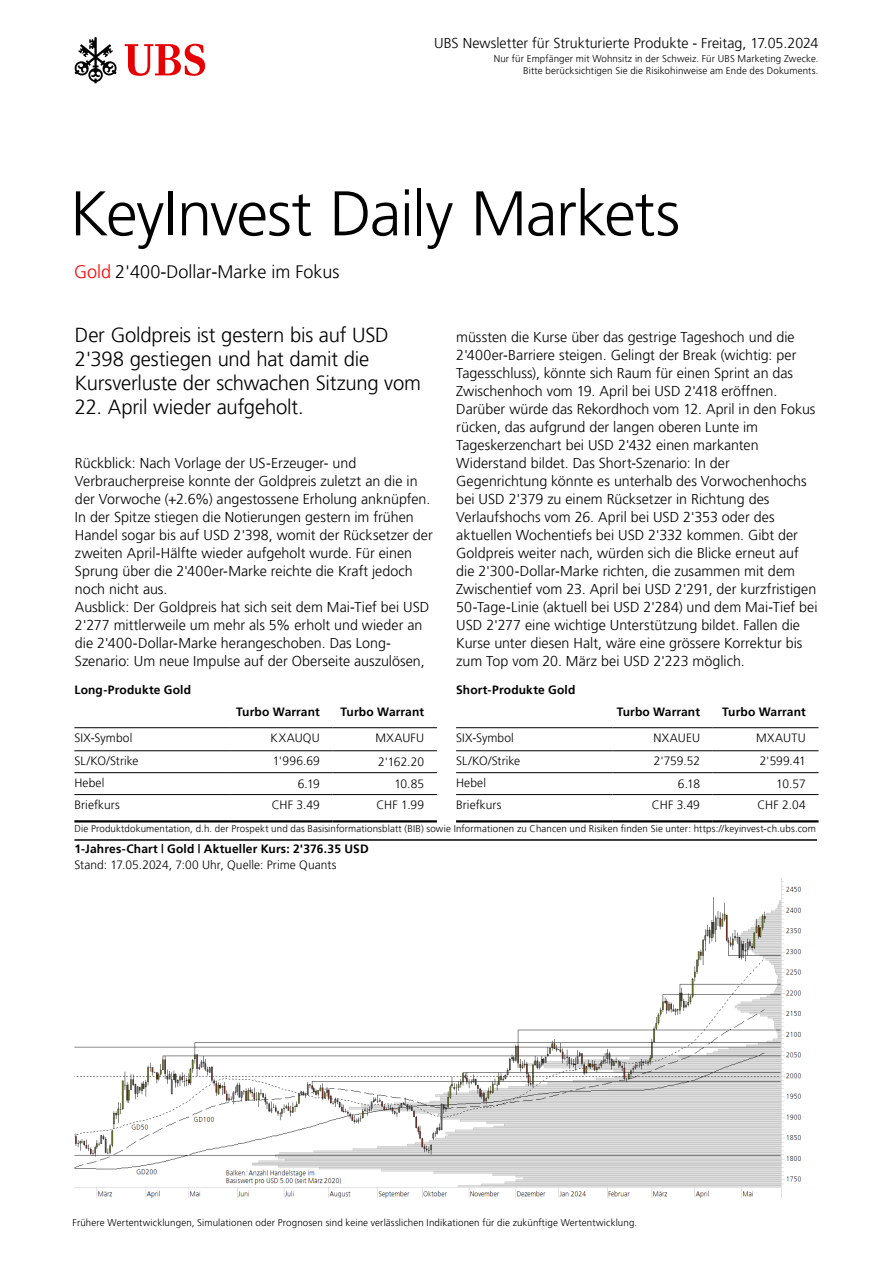
<style>
.page{position:relative;width:893px;height:1263px;background:#fff}
.page>*{position:absolute;margin:0;border:0;box-sizing:border-box;transform-origin:0 0}
.t1{font:300 63px "Frutiger 45";letter-spacing:-.02em;color:#000}
.t2{font:300 20.25px/24px "Frutiger 45";letter-spacing:-.01em;color:#000}
.t3{font:300 18px "Frutiger 45";color:#000}
.t4{font:300 14.25px/18px "Frutiger 45";color:#000}
.t5{font:300 12px "Frutiger 45";letter-spacing:.01em;color:#000}
.t6{font:300 12px "Frutiger 45";letter-spacing:.01em;color:#000}
.t7{font:300 9.75px/12px "Frutiger 45";letter-spacing:.015em;color:#000;text-align:right}
.s1{color:#f00}
</style>
<div class="page">
<svg style="left:125px;top:44px;width:80px;height:32px"></svg>
<svg style="left:74px;top:37px;width:43px;height:46px"></svg>
<img style="left:74px;top:878px;width:728px;height:319px">
<hr style="left:456px;top:727px;width:156px;height:1px;background:#000">
<hr style="left:612px;top:727px;width:101px;height:1px;background:#000">
<hr style="left:713px;top:727px;width:106px;height:1px;background:#000">
<hr style="left:456px;top:750px;width:156px;height:1px;background:#000">
<hr style="left:612px;top:750px;width:101px;height:1px;background:#000">
<hr style="left:713px;top:750px;width:106px;height:1px;background:#000">
<hr style="left:456px;top:772px;width:156px;height:1px;background:#000">
<hr style="left:612px;top:772px;width:101px;height:1px;background:#000">
<hr style="left:713px;top:772px;width:106px;height:1px;background:#000">
<hr style="left:456px;top:794px;width:156px;height:1px;background:#000">
<hr style="left:612px;top:794px;width:101px;height:1px;background:#000">
<hr style="left:713px;top:794px;width:106px;height:1px;background:#000">
<hr style="left:456px;top:820px;width:156px;height:2px;background:#000">
<hr style="left:612px;top:820px;width:101px;height:2px;background:#000">
<hr style="left:713px;top:820px;width:106px;height:2px;background:#000">
<hr style="left:74px;top:839px;width:743px;height:2px;background:#000">
<hr style="left:74px;top:727px;width:157px;height:1px;background:#000">
<hr style="left:231px;top:727px;width:102px;height:1px;background:#000">
<hr style="left:333px;top:727px;width:104px;height:1px;background:#000">
<hr style="left:74px;top:750px;width:157px;height:1px;background:#000">
<hr style="left:231px;top:750px;width:102px;height:1px;background:#000">
<hr style="left:74px;top:772px;width:157px;height:1px;background:#000">
<hr style="left:333px;top:750px;width:104px;height:1px;background:#000">
<hr style="left:231px;top:772px;width:102px;height:1px;background:#000">
<hr style="left:333px;top:772px;width:104px;height:1px;background:#000">
<hr style="left:74px;top:794px;width:157px;height:1px;background:#000">
<hr style="left:231px;top:794px;width:102px;height:1px;background:#000">
<hr style="left:333px;top:794px;width:104px;height:1px;background:#000">
<hr style="left:74px;top:820px;width:157px;height:2px;background:#000">
<hr style="left:231px;top:820px;width:102px;height:2px;background:#000">
<hr style="left:333px;top:820px;width:104px;height:2px;background:#000">
<p class="t4" style="left:434px;top:34px;width:386px">UBS Newsletter für Strukturierte Produkte - Freitag, 17.05.2024</p>
<p class="t7" style="left:494px;top:53px;width:326px">Nur für Empfänger mit Wohnsitz in der Schweiz. Für UBS Marketing Zwecke.<br>Bitte berücksichtigen Sie die Risikohinweise am Ende des Dokuments.</p>
<h1 class="t1" style="left:70px;top:177px;width:612px">KeyInvest Daily Markets</h1>
<p class="t3" style="left:74px;top:261px;width:267px"><span class="s1">Gold</span> 2'400-Dollar-Marke im Fokus</p>
<h2 class="t2" style="left:75px;top:323px;width:347px">Der Goldpreis ist gestern bis auf USD<br>2'398 gestiegen und hat damit die<br>Kursverluste der schwachen Sitzung vom</h2>
<h2 class="t2" style="left:75px;top:395px;width:230px">22. April wieder aufgeholt.</h2>
<p class="t4" style="left:75px;top:454px;width:359px">Rückblick: Nach Vorlage der US-Erzeuger- und Verbraucherpreise konnte der Goldpreis zuletzt an die in der Vorwoche (+2.6%) angestossene Erholung anknüpfen.<br>In der Spitze stiegen die Notierungen gestern im frühen Handel sogar bis auf USD 2'398, womit der Rücksetzer der zweiten April-Hälfte wieder aufgeholt wurde. Für einen Sprung über die 2'400er-Marke reichte die Kraft jedoch noch nicht aus.<br>Ausblick: Der Goldpreis hat sich seit dem Mai-Tief bei USD 2'277 mittlerweile um mehr als 5% erholt und wieder an die 2'400-Dollar-Marke herangeschoben. Das Long-Szenario: Um neue Impulse auf der Oberseite auszulösen,</p>
<p class="t4" style="left:456px;top:328px;width:363px">müssten die Kurse über das gestrige Tageshoch und die 2'400er-Barriere steigen. Gelingt der Break (wichtig: per Tagesschluss), könnte sich Raum für einen Sprint an das Zwischenhoch vom 19. April bei USD 2'418 eröffnen.<br>Darüber würde das Rekordhoch vom 12. April in den Fokus rücken, das aufgrund der langen oberen Lunte im Tageskerzenchart bei USD 2'432 einen markanten Widerstand bildet. Das Short-Szenario: In der Gegenrichtung könnte es unterhalb des Vorwochenhochs bei USD 2'379 zu einem Rücksetzer in Richtung des Verlaufshochs vom 26. April bei USD 2'353 oder des aktuellen Wochentiefs bei USD 2'332 kommen. Gibt der Goldpreis weiter nach, würden sich die Blicke erneut auf die 2'300-Dollar-Marke richten, die zusammen mit dem Zwischentief vom 23. April bei USD 2'291, der kurzfristigen 50-Tage-Linie (aktuell bei USD 2'284) und dem Mai-Tief bei USD 2'277 eine wichtige Unterstützung bildet. Fallen die Kurse unter diesen Halt, wäre eine grössere Korrektur bis zum Top vom 20. März bei USD 2'223 möglich.</p>
<p class="t6" style="left:74px;top:682px;width:118px">Long-Produkte Gold</p>
<p class="t6" style="left:456px;top:682px;width:121px">Short-Produkte Gold</p>
<p class="t6" style="left:236px;top:705px;width:85px">Turbo Warrant</p>
<p class="t6" style="left:341px;top:705px;width:85px">Turbo Warrant</p>
<p class="t6" style="left:617px;top:705px;width:85px">Turbo Warrant</p>
<p class="t6" style="left:722px;top:705px;width:85px">Turbo Warrant</p>
<p class="t5" style="left:74px;top:731px;width:59px">SIX-Symbol</p>
<p class="t5" style="left:271px;top:731px;width:51px">KXAUQU</p>
<p class="t5" style="left:375px;top:731px;width:50px">MXAUFU</p>
<p class="t5" style="left:74px;top:754px;width:66px">SL/KO/Strike</p>
<p class="t5" style="left:273px;top:754px;width:48px">1'996.69</p>
<p class="t5" style="left:378px;top:755px;width:48px">2'162.20</p>
<p class="t5" style="left:74px;top:776px;width:32px">Hebel</p>
<p class="t5" style="left:298px;top:777px;width:24px">6.19</p>
<p class="t5" style="left:394px;top:777px;width:31px">10.85</p>
<p class="t5" style="left:74px;top:798px;width:47px">Briefkurs</p>
<p class="t5" style="left:272px;top:798px;width:50px">CHF 3.49</p>
<p class="t5" style="left:376px;top:798px;width:49px">CHF 1.99</p>
<p class="t5" style="left:456px;top:731px;width:59px">SIX-Symbol</p>
<p class="t5" style="left:653px;top:731px;width:48px">NXAUEU</p>
<p class="t5" style="left:756px;top:731px;width:51px">MXAUTU</p>
<p class="t5" style="left:456px;top:754px;width:66px">SL/KO/Strike</p>
<p class="t5" style="left:654px;top:754px;width:48px">2'759.52</p>
<p class="t5" style="left:760px;top:754px;width:48px">2'599.41</p>
<p class="t5" style="left:456px;top:776px;width:32px">Hebel</p>
<p class="t5" style="left:678px;top:777px;width:24px">6.18</p>
<p class="t5" style="left:776px;top:777px;width:31px">10.57</p>
<p class="t5" style="left:456px;top:798px;width:47px">Briefkurs</p>
<p class="t5" style="left:652px;top:798px;width:50px">CHF 3.49</p>
<p class="t5" style="left:757px;top:798px;width:50px">CHF 2.04</p>
<p class="t7" style="left:74px;top:822px;width:743px">Die Produktdokumentation, d.h. der Prospekt und das Basisinformationsblatt (BIB) sowie Informationen zu Chancen und Risiken finden Sie unter: https://keyinvest-ch.ubs.com</p>
<p class="t6" style="left:74px;top:842px;width:296px">1-Jahres-Chart | Gold | Aktueller Kurs: 2'376.35 USD</p>
<p class="t5" style="left:74px;top:858px;width:264px">Stand: 17.05.2024, 7:00 Uhr, Quelle: Prime Quants</p>
<p class="t7" style="left:73px;top:1216px;width:566px">Frühere Wertentwicklungen, Simulationen oder Prognosen sind keine verlässlichen Indikationen für die zukünftige Wertentwicklung.</p>
</div>
